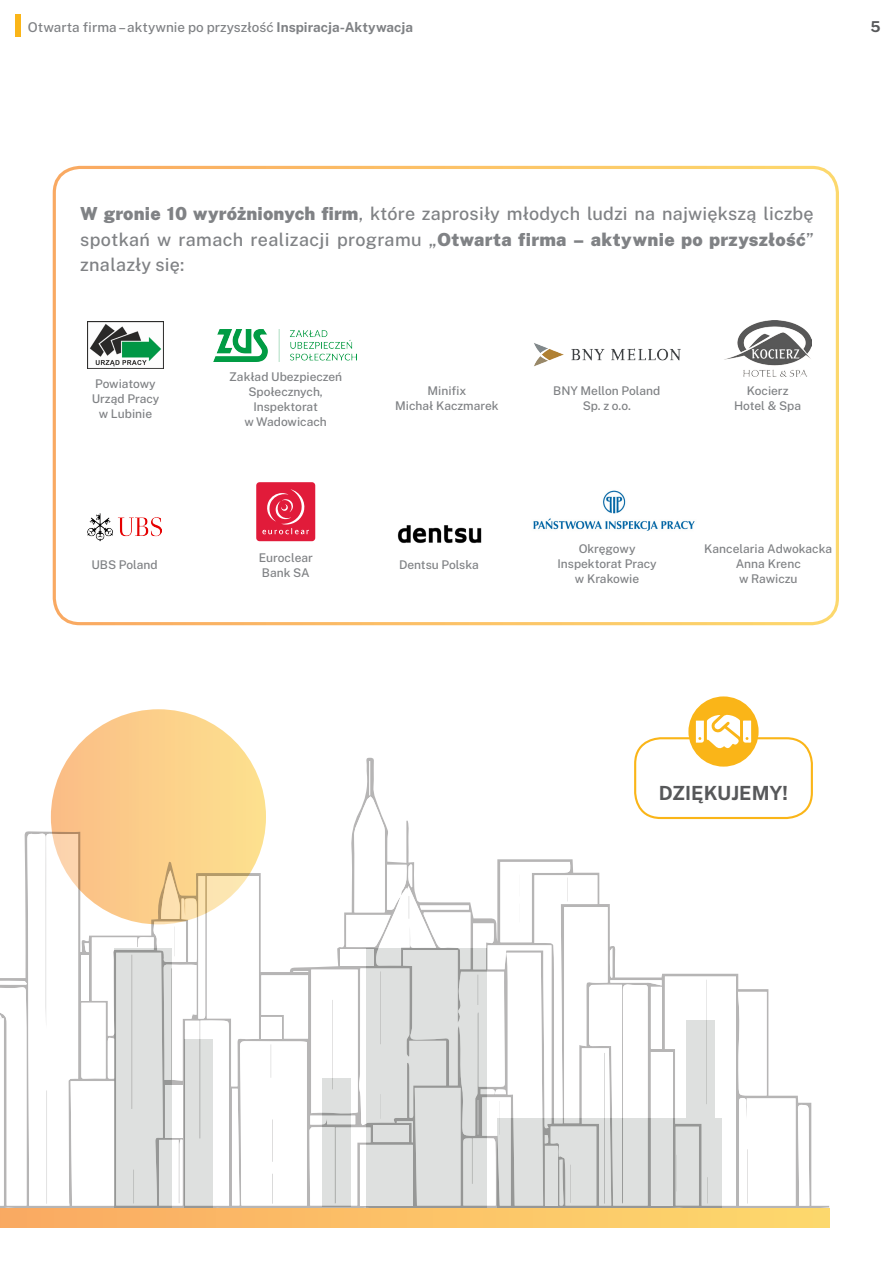
<style>
.page{position:relative;width:893px;height:1263px;background:#fff}
.page>*{position:absolute;margin:0;border:0;box-sizing:border-box;transform-origin:0 0}
.t1{font:700 19.5px "Public Sans";color:#57585a}
.t2{font:500 18px/25.5px "Public Sans";letter-spacing:.02em;color:#808285;text-align:justify}
.t3{font:700 15px "Public Sans";color:#57585a}
.t4{font:500 13.5px "Public Sans";color:#808285}
.t5{font:500 12px/15px "Public Sans";color:#808285;text-align:center}
.s1{font-weight:700}
.s2{font-weight:900}
</style>
<div class="page">
<div style="left:16px;top:14px;width:5px;height:22px;background:#fab518"></div>
<div style="left:53px;top:166px;width:786px;height:459px;border:3px solid #fff;border-radius:26px"></div>
<div style="left:688px;top:696px;width:71px;height:71px;background:#fab518;border-radius:50%"></div>
<svg style="left:696px;top:715px;width:55px;height:34px"></svg>
<svg style="left:51px;top:709px;width:215px;height:215px;background:#fbcf8b"></svg>
<svg style="left:0;top:761px;width:829px;height:447px"></svg>
<img style="left:214px;top:329px;width:142px;height:32px">
<img style="left:88px;top:321px;width:75px;height:48px">
<img style="left:397px;top:525px;width:85px;height:19px">
<img style="left:533px;top:490px;width:162px;height:41px">
<img style="left:88px;top:513px;width:73px;height:29px">
<img style="left:534px;top:343px;width:147px;height:24px">
<svg style="left:256px;top:482px;width:59px;height:59px;background:#e3324e"></svg>
<img style="left:724px;top:320px;width:88px;height:57px">
<div style="left:0;top:1208px;width:829px;height:20px;background:linear-gradient(to right,#faaa62,#fdd96d)"></div>
<p class="t4" style="left:28px;top:17px;width:387px">Otwarta firma – aktywnie po przyszłość <span class="s1">Inspiracja-Aktywacja</span></p>
<p class="t3" style="left:870px;top:16px;width:12px">5</p>
<p class="t2" style="left:80px;top:200px;width:735px"><span class="s2">W gronie 10 wyróżnionych firm</span>, które zaprosiły młodych ludzi na największą liczbę spotkań w ramach realizacji programu „<span class="s2">Otwarta firma – aktywnie po przyszłość</span>” znalazły się:</p>
<p class="t5" style="left:92px;top:376px;width:69px">Powiatowy<br>Urząd Pracy w Lubinie</p>
<p class="t5" style="left:92px;top:556px;width:68px">UBS Poland</p>
<p class="t5" style="left:229px;top:368px;width:115px">Zakład Ubezpieczeń<br>Społecznych,<br>Inspektorat<br>w Wadowicach</p>
<p class="t5" style="left:259px;top:549px;width:56px;text-align:left">Euroclear<br>Bank SA</p>
<p class="t5" style="left:395px;top:382px;width:105px">Minifix<br>Michał Kaczmarek</p>
<p class="t5" style="left:399px;top:556px;width:81px">Dentsu Polska</p>
<p class="t5" style="left:553px;top:382px;width:109px">BNY Mellon Poland<br>Sp. z o.o.</p>
<p class="t5" style="left:734px;top:382px;width:68px">Kocierz<br>Hotel &amp; Spa</p>
<p class="t5" style="left:557px;top:540px;width:101px">Okręgowy<br>Inspektorat Pracy w Krakowie</p>
<p class="t5" style="left:704px;top:540px;width:129px">Kancelaria Adwokacka<br>Anna Krenc<br>w Rawiczu</p>
<p class="t1" style="left:659px;top:778px;width:131px">DZIĘKUJEMY!</p>
</div>
